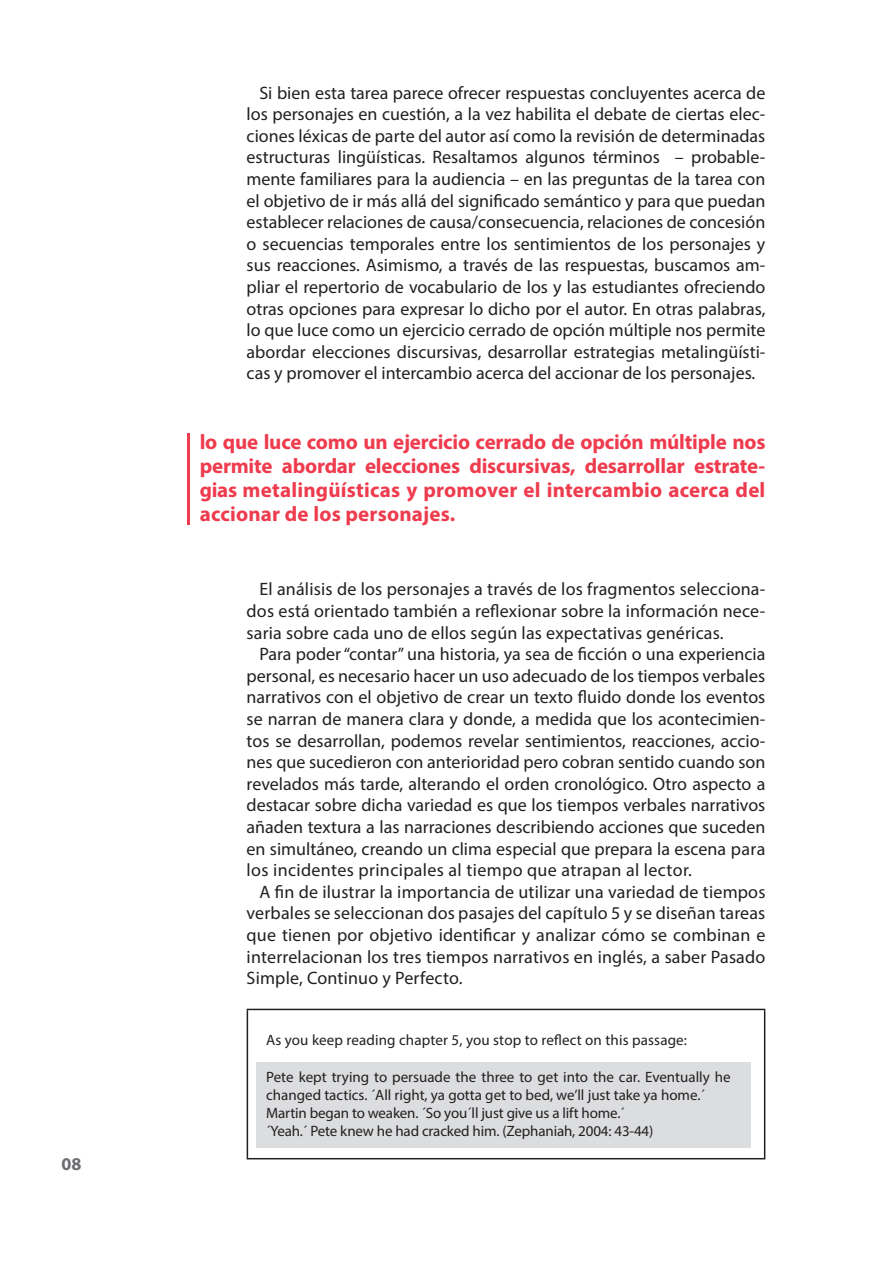
<style>
.page{position:relative;width:893px;height:1263px;background:#fff}
.page>*{position:absolute;margin:0;border:0;box-sizing:border-box;transform-origin:0 0}
.t1{font:700 21px/24px "Myriad Pro";letter-spacing:.01em;color:#ee3b4d;text-align:justify}
.t2{font:18px/21.6px "Myriad Pro";letter-spacing:.01em;color:#231f20;text-align:justify}
.t3{font:700 18px "Myriad Pro";color:#6c6d70}
.t4{font:15px/18px "Myriad Pro";color:#231f20}
</style>
<div class="page">
<hr style="left:187px;top:433px;width:2px;height:91px;background:#ee3b4d">
<hr style="left:247px;top:1009px;width:518px;height:1px;background:#231f20">
<hr style="left:247px;top:1010px;width:1px;height:148px;background:#231f20">
<hr style="left:764px;top:1010px;width:1px;height:148px;background:#231f20">
<hr style="left:247px;top:1158px;width:518px;height:1px;background:#231f20">
<div style="left:257px;top:1062px;width:494px;height:85px;background:#dcdddf"></div>
<p class="t3" style="left:62px;top:1152px;width:21px">08</p>
<p class="t2" style="left:247px;top:81px;width:520px;text-indent:13px">Si bien esta tarea parece ofrecer respuestas concluyentes acerca de los personajes en cuestión, a la vez habilita el debate de ciertas elec&shy;ciones léxicas de parte del autor así como la revisión de determinadas estructuras lingüísticas. Resaltamos algunos términos – probable&shy;mente familiares para la audiencia – en las preguntas de la tarea con el objetivo de ir más allá del significado semántico y para que puedan establecer relaciones de causa/consecuencia, relaciones de concesión o secuencias temporales entre los sentimientos de los personajes y sus reacciones. Asimismo, a través de las respuestas, buscamos am&shy;pliar el repertorio de vocabulario de los y las estudiantes ofreciendo otras opciones para expresar lo dicho por el autor. En otras palabras, lo que luce como un ejercicio cerrado de opción múltiple nos permite abordar elecciones discursivas, desarrollar estrategias metalingüísti&shy;cas y promover el intercambio acerca del accionar de los personajes.</p>
<p class="t1" style="left:200px;top:429px;width:567px">lo que luce como un ejercicio cerrado de opción múltiple nos permite abordar elecciones discursivas, desarrollar estrate&shy;gias metalingüísticas y promover el intercambio acerca del accionar de los personajes.</p>
<p class="t2" style="left:247px;top:578px;width:520px;text-indent:13px">El análisis de los personajes a través de los fragmentos selecciona&shy;dos está orientado también a reflexionar sobre la información nece&shy;saria sobre cada uno de ellos según las expectativas genéricas.</p>
<p class="t2" style="left:247px;top:643px;width:520px;text-indent:13px">Para poder “contar” una historia, ya sea de ficción o una experiencia personal, es necesario hacer un uso adecuado de los tiempos verbales narrativos con el objetivo de crear un texto fluido donde los eventos se narran de manera clara y donde, a medida que los acontecimien&shy;tos se desarrollan, podemos revelar sentimientos, reacciones, accio&shy;nes que sucedieron con anterioridad pero cobran sentido cuando son revelados más tarde, alterando el orden cronológico. Otro aspecto a destacar sobre dicha variedad es que los tiempos verbales narrativos añaden textura a las narraciones describiendo acciones que suceden en simultáneo, creando un clima especial que prepara la escena para los incidentes principales al tiempo que atrapan al lector.</p>
<p class="t2" style="left:247px;top:881px;width:520px;text-indent:13px">A fin de ilustrar la importancia de utilizar una variedad de tiempos verbales se seleccionan dos pasajes del capítulo 5 y se diseñan tareas que tienen por objetivo identificar y analizar cómo se combinan e interrelacionan los tres tiempos narrativos en inglés, a saber Pasado Simple, Continuo y Perfecto.</p>
<p class="t4" style="left:266px;top:1030px;width:422px">As you keep reading chapter 5, you stop to reflect on this passage:</p>
<p class="t4" style="left:266px;top:1068px;width:466px">Pete kept trying to persuade the three to get into the car. Eventually he changed tactics. ´All right, ya gotta get to bed, we’ll just take ya home.´ Martin began to weaken. ´So you´ll just give us a lift home.´<br>´Yeah.´ Pete knew he had cracked him. (Zephaniah, 2004: 43-44)</p>
</div>
